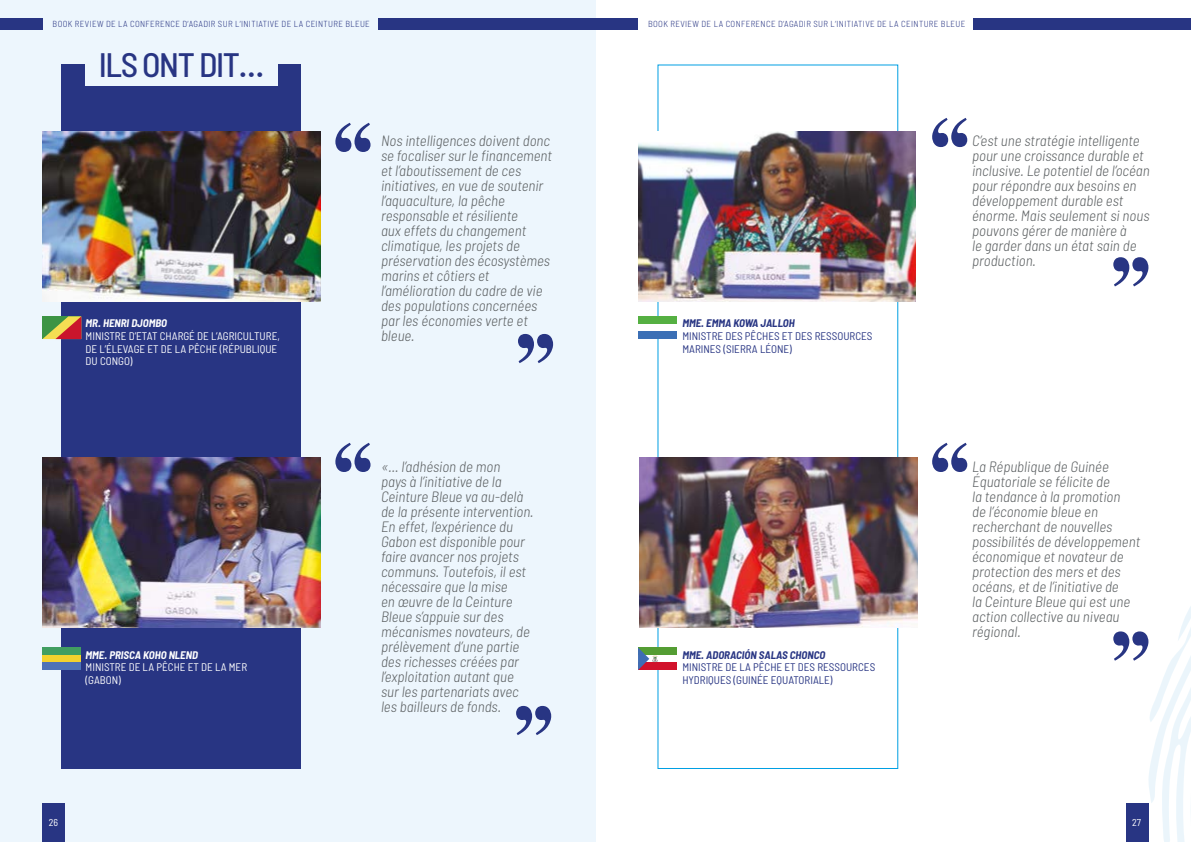
<style>
.page{position:relative;width:1191px;height:842px;background:#fff}
.page>*{position:absolute;margin:0;border:0;box-sizing:border-box;transform-origin:0 0}
.t1{font:500 semi-condensed 34px "Barlow";letter-spacing:-.04em;color:#283583}
.t2{font:italic 300 semi-condensed 15px/15px "Barlow";color:#5c6062}
.t3{font:semi-condensed 11px/12.6px "Barlow";color:#283583}
.t4{font:semi-condensed 11px/12.6px "Barlow";color:#fff}
.t5{font:italic 700 semi-condensed 11px "Barlow";color:#283583}
.t6{font:italic 700 semi-condensed 11px "Barlow";color:#fff}
.t7{font:semi-condensed 10px "Barlow";color:#fff}
.t8{font:300 semi-condensed 8.8px "Barlow";letter-spacing:.04em;color:#283583}
</style>
<div class="page">
<div style="left:0;top:0;width:595px;height:842px;background:#edf6fd"></div>
<div style="left:61px;top:65px;width:240px;height:704px;background:#283583"></div>
<div style="left:85px;top:43px;width:192px;height:43px;background:#edf6fd"></div>
<svg style="left:335px;top:443px;width:35px;height:29px"></svg>
<svg style="left:335px;top:123px;width:35px;height:29px"></svg>
<svg style="left:518px;top:334px;width:35px;height:29px"></svg>
<svg style="left:516px;top:706px;width:35px;height:29px"></svg>
<img style="left:85px;top:131px;width:235px;height:170px">
<div style="left:378px;top:18px;width:217px;height:11px;background:#283583"></div>
<img style="left:42px;top:457px;width:278px;height:170px">
<svg style="left:0;top:18px;width:85px;height:322px"></svg>
<div style="left:42px;top:647px;width:39px;height:8px;background:#419e61"></div>
<div style="left:42px;top:655px;width:39px;height:7px;background:#f3d22e"></div>
<div style="left:42px;top:662px;width:39px;height:8px;background:#4e72b7"></div>
<svg style="left:932px;top:118px;width:35px;height:29px"></svg>
<svg style="left:932px;top:443px;width:35px;height:29px"></svg>
<svg style="left:1113px;top:257px;width:35px;height:29px"></svg>
<svg style="left:1113px;top:606px;width:78px;height:236px"></svg>
<img style="left:639px;top:457px;width:278px;height:170px">
<img style="left:638px;top:131px;width:278px;height:170px">
<div style="left:595px;top:18px;width:43px;height:11px;background:#283583"></div>
<div style="left:973px;top:18px;width:218px;height:11px;background:#283583"></div>
<div style="left:638px;top:316px;width:39px;height:8px;background:#55b042"></div>
<div style="left:638px;top:331px;width:39px;height:8px;background:#3b6fb5"></div>
<div style="left:638px;top:647px;width:39px;height:8px;background:#549d33"></div>
<div style="left:638px;top:662px;width:39px;height:8px;background:#d1122b"></div>
<svg style="left:638px;top:647px;width:20px;height:23px"></svg>
<div style="left:43px;top:803px;width:22px;height:39px;background:#283583"></div>
<div style="left:1125px;top:803px;width:23px;height:39px;background:#283583"></div>
<p class="t8" style="left:53px;top:18px;width:319px">BOOK REVIEW DE LA CONFERENCE D‘AGADIR SUR L‘INITIATIVE DE LA CEINTURE BLEUE</p>
<p class="t8" style="left:648px;top:18px;width:319px">BOOK REVIEW DE LA CONFERENCE D‘AGADIR SUR L‘INITIATIVE DE LA CEINTURE BLEUE</p>
<h1 class="t1" style="left:99px;top:43px;width:167px">ILS ONT DIT…</h1>
<p class="t6" style="left:86px;top:317px;width:83px">MR. HENRI DJOMBO</p>
<p class="t4" style="left:86px;top:329px;width:196px">MINISTRE D’ETAT CHARGÉ DE L’AGRICULTURE,<br>DE L’ÉLEVAGE ET DE LA PÊCHE (RÉPUBLIQUE<br>DU CONGO)</p>
<p class="t6" style="left:86px;top:648px;width:114px">MME. PRISCA KOHO NLEND</p>
<p class="t4" style="left:86px;top:661px;width:163px">MINISTRE DE LA PÊCHE ET DE LA MER (GABON)</p>
<p class="t2" style="left:381px;top:133px;width:173px">Nos intelligences doivent donc se focaliser sur le financement et l’aboutissement de ces initiatives, en vue de soutenir l’aquaculture, la pêche responsable et résiliente<br>aux effets du changement climatique, les projets de préservation des écosystèmes marins et côtiers et l’amélioration du cadre de vie des populations concernées par les économies verte et bleue.</p>
<p class="t2" style="left:381px;top:459px;width:154px">«… l’adhésion de mon<br>pays à l’initiative de la<br>Ceinture Bleue va au-delà de la présente intervention.<br>En effet, l’expérience du<br>Gabon est disponible pour faire avancer nos projets communs. Toutefois, il est nécessaire que la mise<br>en œuvre de la Ceinture<br>Bleue s’appuie sur des mécanismes novateurs, de prélèvement d’une partie des richesses créées par l’exploitation autant que sur les partenariats avec les bailleurs de fonds.</p>
<p class="t5" style="left:682px;top:317px;width:114px">MME. EMMA KOWA JALLOH</p>
<p class="t3" style="left:682px;top:329px;width:192px">MINISTRE DES PÊCHES ET DES RESSOURCES<br>MARINES (SIERRA LÉONE)</p>
<p class="t5" style="left:682px;top:648px;width:144px">MME. ADORACIÓN SALAS CHONCO</p>
<p class="t3" style="left:682px;top:661px;width:194px">MINISTRE DE LA PÊCHE ET DES RESSOURCES<br>HYDRIQUES (GUINÉE EQUATORIALE)</p>
<p class="t2" style="left:972px;top:133px;width:179px">C’est une stratégie intelligente pour une croissance durable et inclusive. Le potentiel de l’océan pour répondre aux besoins en développement durable est énorme. Mais seulement si nous pouvons gérer de manière à<br>le garder dans un état sain de production.</p>
<p class="t2" style="left:972px;top:459px;width:170px">La République de Guinée<br>Équatoriale se félicite de<br>la tendance à la promotion<br>de l’économie bleue en recherchant de nouvelles possibilités de développement économique et novateur de protection des mers et des océans, et de l’initiative de<br>la Ceinture Bleue qui est une action collective au niveau régional.</p>
<p class="t7" style="left:49px;top:816px;width:11px">26</p>
<p class="t7" style="left:1132px;top:816px;width:10px">27</p>
</div>
